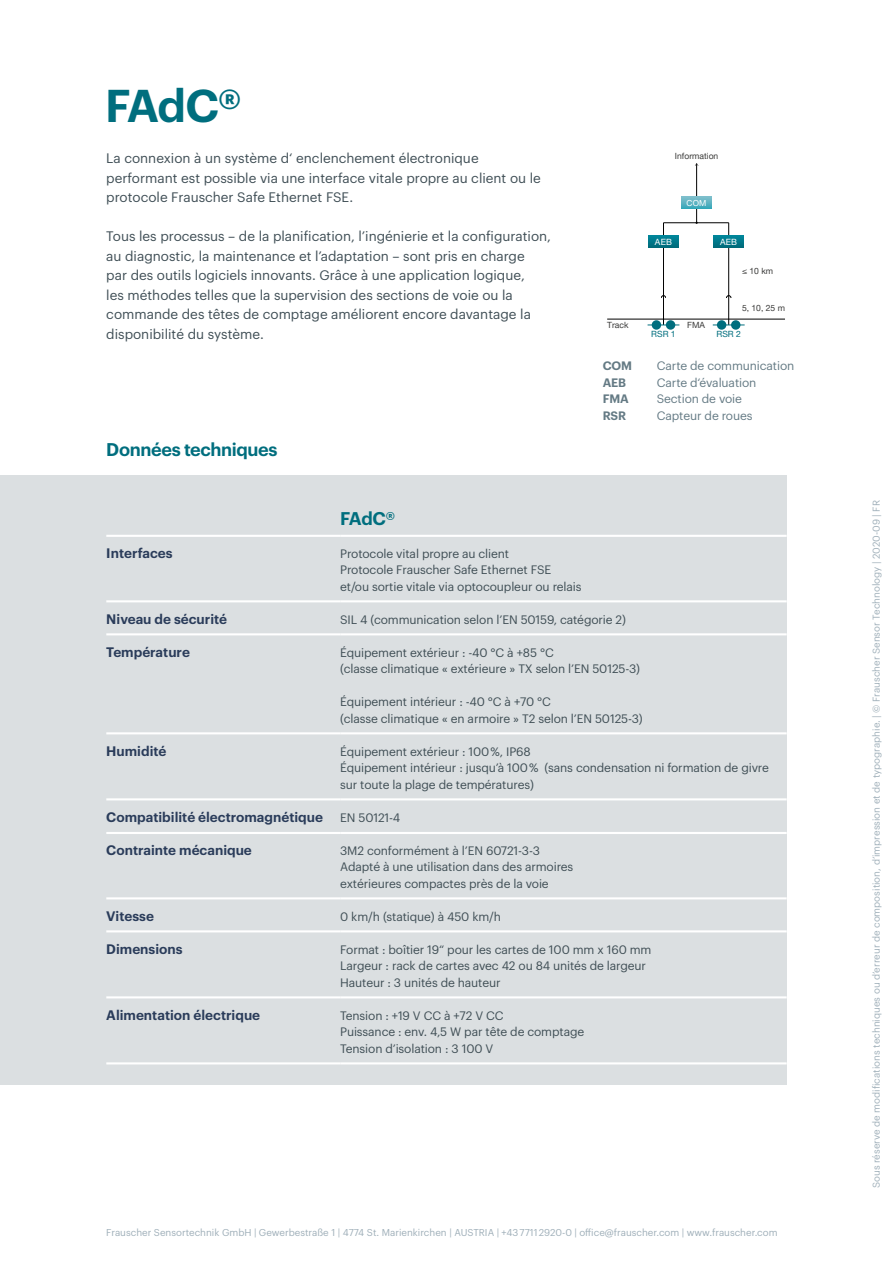
<style>
.page{position:relative;width:893px;height:1263px;background:#fff}
.page>*{position:absolute;margin:0;border:0;box-sizing:border-box;transform-origin:0 0}
.t1{font:600 45px "Graphik LCG";color:#006e7e}
.t2{font:600 18px "Graphik LCG";letter-spacing:-.02em;color:#006e7e}
.t3{font:13.5px/19.5px "Graphik LCG";color:#3f4e55}
.t4{font:600 13.5px "Graphik LCG";color:#2a3c5a}
.t5{font:12px/16.5px "Graphik LCG";letter-spacing:-.01em;color:#3f4e55}
.t6{font:12px "Graphik LCG";letter-spacing:-.01em;color:#647a84}
.t7{font:600 12px "Graphik LCG";letter-spacing:-.01em;color:#647a84}
.t8{font:9.75px "Graphik LCG";color:#9fafb9}
.t9{font:8.55px "Helvetica Neue LTW1 G";color:#3c3c3b}
.t10{font:8.55px "Helvetica Neue LTW1 G";color:#006e7e}
.t11{font:8.55px "Helvetica Neue LTW1 G";letter-spacing:.02em;color:#fff}
.t12{font:8.25px "Helvetica Neue LTW1 G";color:#fff}
</style>
<div class="page">
<div style="left:0;top:475px;width:787px;height:610px;background:#dbdfe1"></div>
<hr style="left:106px;top:535px;width:234px;height:2px;background:#fff">
<hr style="left:340px;top:535px;width:447px;height:2px;background:#fff">
<hr style="left:106px;top:996px;width:234px;height:2px;background:#fff">
<hr style="left:340px;top:996px;width:447px;height:2px;background:#fff">
<hr style="left:106px;top:600px;width:234px;height:2px;background:#fff">
<hr style="left:340px;top:600px;width:447px;height:2px;background:#fff">
<hr style="left:106px;top:633px;width:234px;height:2px;background:#fff">
<hr style="left:340px;top:633px;width:447px;height:2px;background:#fff">
<hr style="left:106px;top:732px;width:234px;height:2px;background:#fff">
<hr style="left:340px;top:732px;width:447px;height:2px;background:#fff">
<hr style="left:106px;top:798px;width:234px;height:2px;background:#fff">
<hr style="left:340px;top:798px;width:447px;height:2px;background:#fff">
<hr style="left:106px;top:832px;width:234px;height:2px;background:#fff">
<hr style="left:340px;top:832px;width:447px;height:2px;background:#fff">
<hr style="left:106px;top:897px;width:234px;height:2px;background:#fff">
<hr style="left:340px;top:897px;width:447px;height:2px;background:#fff">
<hr style="left:106px;top:930px;width:234px;height:2px;background:#fff">
<hr style="left:340px;top:930px;width:447px;height:2px;background:#fff">
<hr style="left:106px;top:1062px;width:234px;height:2px;background:#fff">
<hr style="left:340px;top:1062px;width:447px;height:2px;background:#fff">
<hr style="left:696px;top:164px;width:1px;height:59px;background:#000">
<hr style="left:607px;top:319px;width:178px;height:1px;background:#000">
<hr style="left:663px;top:223px;width:1px;height:102px;background:#000">
<svg style="left:648px;top:236px;width:31px;height:12px"></svg>
<hr style="left:728px;top:223px;width:1px;height:102px;background:#000">
<svg style="left:713px;top:236px;width:31px;height:12px"></svg>
<svg style="left:726px;top:295px;width:5px;height:3px"></svg>
<hr style="left:663px;top:222px;width:66px;height:1px;background:#000">
<svg style="left:681px;top:197px;width:31px;height:12px"></svg>
<div style="left:652px;top:320px;width:9px;height:10px;background:#006e7e;border-radius:50%"></div>
<div style="left:666px;top:320px;width:9px;height:10px;background:#006e7e;border-radius:50%"></div>
<hr style="left:648px;top:324px;width:31px;height:1px;background:#006e7e">
<hr style="left:713px;top:324px;width:32px;height:1px;background:#006e7e">
<div style="left:717px;top:320px;width:9px;height:10px;background:#006e7e;border-radius:50%"></div>
<div style="left:731px;top:320px;width:9px;height:10px;background:#006e7e;border-radius:50%"></div>
<h1 class="t1" style="left:105px;top:71px;width:138px">FAdC®</h1>
<p class="t3" style="left:106px;top:147px;width:436px">La connexion à un système d‘ enclenchement électronique performant est possible via une interface vitale propre au client ou le protocole Frauscher Safe Ethernet FSE.</p>
<p class="t3" style="left:106px;top:225px;width:446px">Tous les processus – de la planification, l’ingénierie et la configuration, au diagnostic, la maintenance et l’adaptation – sont pris en charge<br>par des outils logiciels innovants. Grâce à une application logique,<br>les méthodes telles que la supervision des sections de voie ou la commande des têtes de comptage améliorent encore davantage la disponibilité du système.</p>
<h2 class="t2" style="left:106px;top:435px;width:173px">Données techniques</h2>
<h2 class="t2" style="left:340px;top:504px;width:56px">FAdC®</h2>
<p class="t9" style="left:675px;top:151px;width:45px">Information</p>
<p class="t12" style="left:687px;top:198px;width:21px">COM</p>
<p class="t11" style="left:655px;top:236px;width:19px">AEB</p>
<p class="t11" style="left:720px;top:236px;width:19px">AEB</p>
<p class="t9" style="left:607px;top:320px;width:23px">Track</p>
<p class="t9" style="left:687px;top:320px;width:19px">FMA</p>
<p class="t9" style="left:742px;top:266px;width:33px">≤ 10 km</p>
<p class="t9" style="left:742px;top:302px;width:44px">5, 10, 25 m</p>
<p class="t10" style="left:651px;top:329px;width:26px">RSR 1</p>
<p class="t10" style="left:716px;top:329px;width:26px">RSR 2</p>
<p class="t7" style="left:603px;top:357px;width:31px">COM</p>
<p class="t6" style="left:657px;top:357px;width:139px">Carte de communication</p>
<p class="t7" style="left:603px;top:373px;width:25px">AEB</p>
<p class="t6" style="left:657px;top:373px;width:101px">Carte d‘évaluation</p>
<p class="t7" style="left:603px;top:390px;width:28px">FMA</p>
<p class="t6" style="left:657px;top:390px;width:87px">Section de voie</p>
<p class="t7" style="left:603px;top:406px;width:25px">RSR</p>
<p class="t6" style="left:657px;top:406px;width:97px">Capteur de roues</p>
<p class="t4" style="left:106px;top:542px;width:68px">Interfaces</p>
<p class="t5" style="left:340px;top:544px;width:243px">Protocole vital propre au client<br>Protocole Frauscher Safe Ethernet FSE et/ou sortie vitale via optocoupleur ou relais</p>
<p class="t4" style="left:106px;top:608px;width:122px">Niveau de sécurité</p>
<p class="t5" style="left:340px;top:610px;width:287px">SIL 4 (communication selon l’EN 50159, catégorie 2)</p>
<p class="t4" style="left:106px;top:641px;width:85px">Température</p>
<p class="t5" style="left:340px;top:643px;width:301px">Équipement extérieur : -40 °C à +85 °C<br>(classe climatique « extérieure » TX selon l’EN 50125-3)</p>
<p class="t5" style="left:340px;top:693px;width:304px">Équipement intérieur : -40 °C à +70 °C<br>(classe climatique « en armoire » T2 selon l’EN 50125-3)</p>
<p class="t4" style="left:106px;top:740px;width:62px">Humidité</p>
<p class="t5" style="left:340px;top:742px;width:430px">Équipement extérieur : 100 %, IP68<br>Équipement intérieur : jusqu’à 100 % (sans condensation ni formation de givre sur toute la plage de températures)</p>
<p class="t4" style="left:106px;top:806px;width:218px">Compatibilité électromagnétique</p>
<p class="t5" style="left:340px;top:808px;width:62px">EN 50121-4</p>
<p class="t4" style="left:106px;top:839px;width:147px">Contrainte mécanique</p>
<p class="t5" style="left:340px;top:841px;width:235px">3M2 conformément à l’EN 60721-3-3<br>Adapté à une utilisation dans des armoires extérieures compactes près de la voie</p>
<p class="t4" style="left:106px;top:905px;width:49px">Vitesse</p>
<p class="t5" style="left:340px;top:907px;width:162px">0 km/h (statique) à 450 km/h</p>
<p class="t4" style="left:106px;top:938px;width:78px">Dimensions</p>
<p class="t5" style="left:340px;top:940px;width:313px">Format : boîtier 19“ pour les cartes de 100 mm x 160 mm<br>Largeur : rack de cartes avec 42 ou 84 unités de largeur<br>Hauteur : 3 unités de hauteur</p>
<p class="t4" style="left:106px;top:1004px;width:155px">Alimentation électrique</p>
<p class="t5" style="left:340px;top:1006px;width:246px">Tension : +19 V CC à +72 V CC<br>Puissance : env. 4,5 W par tête de comptage<br>Tension d’isolation : 3 100 V</p>
<p class="t8" style="left:106px;top:1225px;width:673px">Frauscher Sensortechnik GmbH | Gewerbestraße 1 | 4774 St. Marienkirchen | AUSTRIA | +43 7711 2920-0 | office@frauscher.com | www.frauscher.com</p>
<p class="t8" style="left:869px;top:1188px;width:689px;rotate:-90deg">Sous réserve de modifications techniques ou d’erreur de composition, d’impression et de typographie. | © Frauscher Sensor Technology | 2020-09 | FR</p>
</div>
